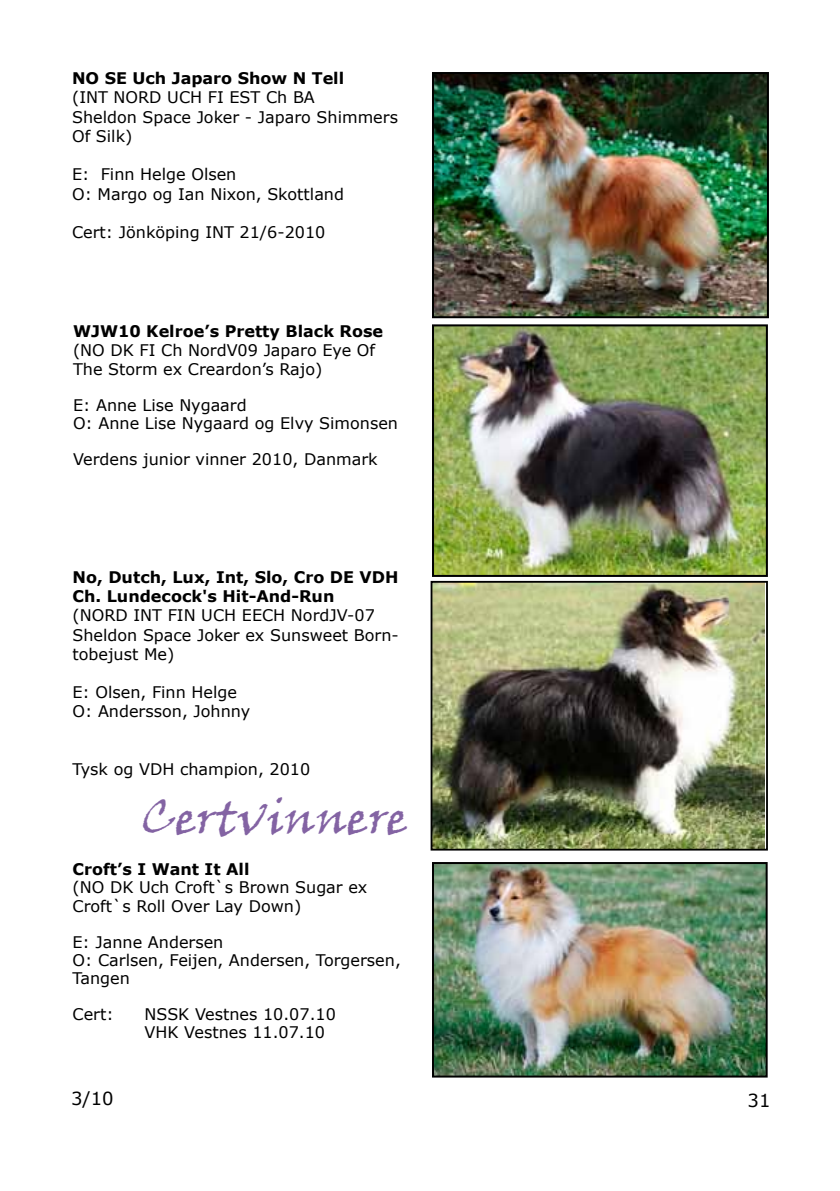
<style>
.page{position:relative;width:840px;height:1191px;background:#fff}
.page>*{position:absolute;margin:0;border:0;box-sizing:border-box;transform-origin:0 0}
.t1{font:48px "Viner Hand ITC";color:#8363a3}
.t2{font:18px "Verdana";color:#000}
.t3{font:16px/19.2px "Verdana";color:#000}
.t4{font:700 16px/19.2px "Verdana";color:#000}
</style>
<div class="page">
<img style="left:433px;top:584px;width:331px;height:263px">
<div style="left:430px;top:581px;width:337px;height:269px;border:2px solid #000"></div>
<img style="left:435px;top:865px;width:329px;height:209px">
<div style="left:432px;top:862px;width:335px;height:215px;border:2px solid #000"></div>
<img style="left:435px;top:327px;width:329px;height:247px">
<div style="left:432px;top:324px;width:335px;height:253px;border:2px solid #000"></div>
<img style="left:435px;top:75px;width:330px;height:240px">
<div style="left:432px;top:72px;width:336px;height:246px;border:2px solid #000"></div>
<p class="t4" style="left:72px;top:68px;width:273px">NO SE Uch Japaro Show N Tell</p>
<p class="t3" style="left:72px;top:87px;width:327px">(INT NORD UCH FI EST Ch BA<br>Sheldon Space Joker - Japaro Shimmers<br>Of Silk)</p>
<p class="t3" style="left:72px;top:164px;width:273px">E: Finn Helge Olsen<br>O: Margo og Ian Nixon, Skottland</p>
<p class="t3" style="left:72px;top:222px;width:255px">Cert: Jönköping INT 21/6-2010</p>
<p class="t4" style="left:73px;top:321px;width:311px">WJW10 Kelroe’s Pretty Black Rose</p>
<p class="t3" style="left:73px;top:340px;width:303px">(NO DK FI Ch NordV09 Japaro Eye Of<br>The Storm ex Creardon’s Rajo)</p>
<p class="t3" style="left:73px;top:396px;width:326px;line-height:18px">E: Anne Lise Nygaard<br>O: Anne Lise Nygaard og Elvy Simonsen</p>
<p class="t3" style="left:73px;top:449px;width:306px">Verdens junior vinner 2010, Danmark</p>
<p class="t4" style="left:72px;top:567px;width:327px">No, Dutch, Lux, Int, Slo, Cro DE VDH<br>Ch. Lundecock's Hit-And-Run</p>
<p class="t3" style="left:72px;top:605px;width:327px">(NORD INT FIN UCH EECH NordJV-07<br>Sheldon Space Joker ex Sunsweet Born&shy;tobejust Me)</p>
<p class="t3" style="left:72px;top:682px;width:179px">E: Olsen, Finn Helge<br>O: Andersson, Johnny</p>
<p class="t3" style="left:72px;top:759px;width:239px">Tysk og VDH champion, 2010</p>
<h1 class="t1" style="left:141px;top:787px;width:268px">Certvinnere</h1>
<p class="t4" style="left:72px;top:859px;width:178px">Croft’s I Want It All</p>
<p class="t3" style="left:72px;top:876px;width:296px">(NO DK Uch Croft`s Brown Sugar ex<br>Croft`s Roll Over Lay Down)</p>
<p class="t3" style="left:72px;top:932px;width:329px;line-height:18px">E: Janne Andersen<br>O: Carlsen, Feijen, Andersen, Torgersen,<br>Tangen</p>
<p class="t3" style="left:72px;top:1004px;width:43px">Cert:</p>
<p class="t3" style="left:144px;top:1004px;width:193px;line-height:18px">NSSK Vestnes 10.07.10<br>VHK Vestnes 11.07.10</p>
<p class="t2" style="left:71px;top:1086px;width:44px">3/10</p>
<p class="t2" style="left:747px;top:1088px;width:24px">31</p>
</div>
